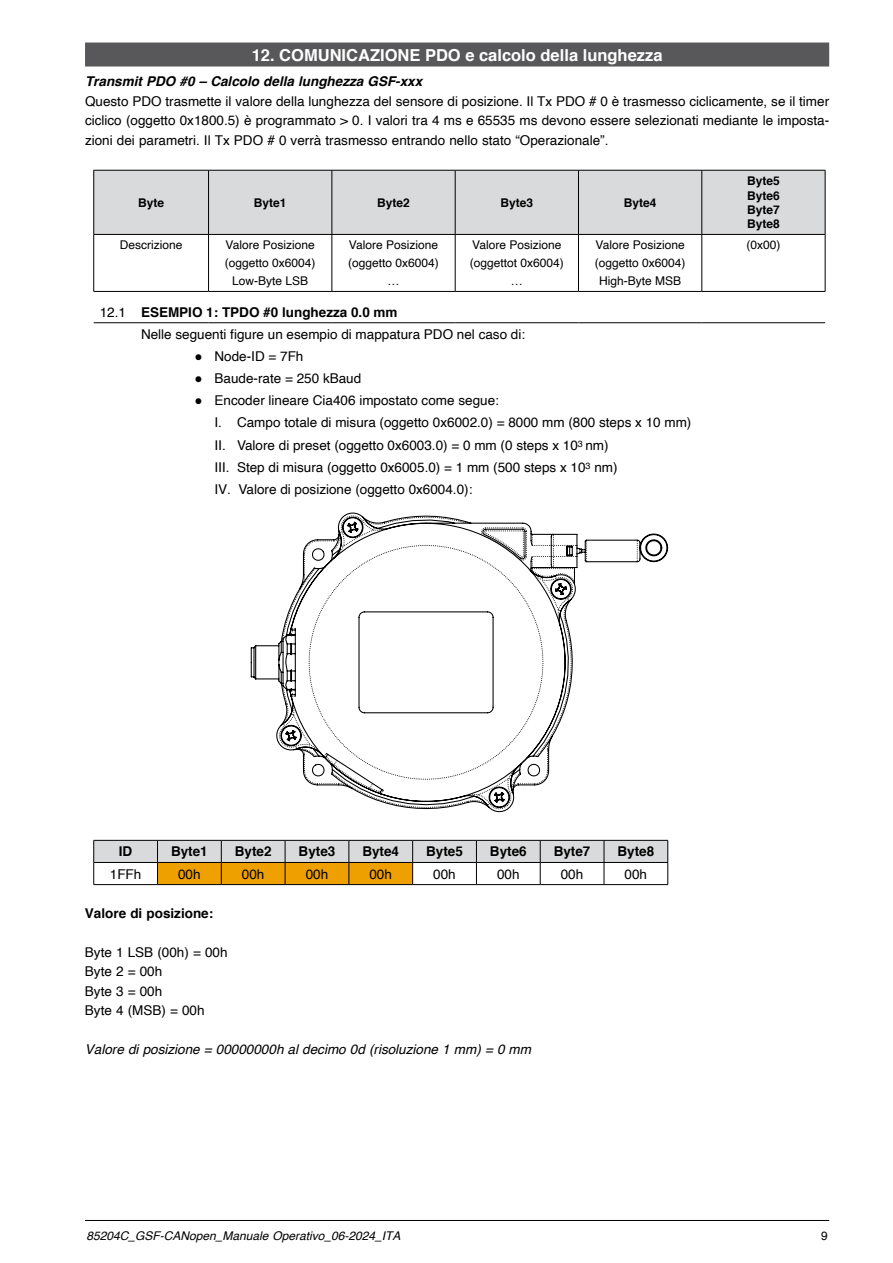
<style>
.page{position:relative;width:893px;height:1263px;background:#fff}
.page>*{position:absolute;margin:0;border:0;box-sizing:border-box;transform-origin:0 0}
.t1{font:700 16.5px "Helvetica";color:#fff}
.t2{font:13.5px/19.5px "Helvetica";color:#000}
.t3{font:700 13.5px "Helvetica";color:#000}
.t4{font:italic 13.5px "Helvetica";color:#000}
.t5{font:italic 700 13.5px "Helvetica";color:#000}
.t6{font:12px/18px "Helvetica";color:#000;text-align:center}
.t7{font:italic 12px "Helvetica";color:#000}
.t8{font:700 12px/14.4px "Helvetica";color:#000;text-align:justify}
.s1{font-weight:700}
</style>
<div class="page">
<hr style="left:85px;top:1220px;width:744px;height:1px;background:#000">
<div style="left:85px;top:43px;width:744px;height:24px;background:#58585a"></div>
<div style="left:94px;top:171px;width:731px;height:63px;background:#d9dadb"></div>
<hr style="left:94px;top:170px;width:115px;height:1px;background:#000">
<hr style="left:93px;top:170px;width:1px;height:64px;background:#000">
<hr style="left:209px;top:170px;width:123px;height:1px;background:#000">
<hr style="left:208px;top:170px;width:1px;height:64px;background:#000">
<hr style="left:332px;top:170px;width:123px;height:1px;background:#000">
<hr style="left:332px;top:170px;width:1px;height:64px;background:#000">
<hr style="left:455px;top:170px;width:123px;height:1px;background:#000">
<hr style="left:455px;top:170px;width:1px;height:64px;background:#000">
<hr style="left:578px;top:170px;width:124px;height:1px;background:#000">
<hr style="left:578px;top:170px;width:1px;height:64px;background:#000">
<hr style="left:702px;top:170px;width:123px;height:1px;background:#000">
<hr style="left:702px;top:170px;width:1px;height:64px;background:#000">
<hr style="left:825px;top:170px;width:1px;height:64px;background:#000">
<hr style="left:94px;top:234px;width:115px;height:1px;background:#000">
<hr style="left:209px;top:234px;width:123px;height:1px;background:#000">
<hr style="left:332px;top:234px;width:123px;height:1px;background:#000">
<hr style="left:455px;top:234px;width:123px;height:1px;background:#000">
<hr style="left:578px;top:234px;width:124px;height:1px;background:#000">
<hr style="left:702px;top:234px;width:123px;height:1px;background:#000">
<hr style="left:93px;top:235px;width:1px;height:56px;background:#000">
<hr style="left:208px;top:235px;width:1px;height:56px;background:#000">
<hr style="left:332px;top:235px;width:1px;height:56px;background:#000">
<hr style="left:455px;top:235px;width:1px;height:56px;background:#000">
<hr style="left:578px;top:235px;width:1px;height:56px;background:#000">
<hr style="left:702px;top:235px;width:1px;height:56px;background:#000">
<hr style="left:825px;top:235px;width:1px;height:56px;background:#000">
<hr style="left:94px;top:291px;width:115px;height:1px;background:#000">
<hr style="left:209px;top:291px;width:123px;height:1px;background:#000">
<hr style="left:332px;top:291px;width:123px;height:1px;background:#000">
<hr style="left:455px;top:291px;width:123px;height:1px;background:#000">
<hr style="left:578px;top:291px;width:124px;height:1px;background:#000">
<hr style="left:702px;top:291px;width:123px;height:1px;background:#000">
<hr style="left:94px;top:322px;width:115px;height:1px;background:#000">
<hr style="left:209px;top:322px;width:123px;height:1px;background:#000">
<hr style="left:332px;top:322px;width:123px;height:1px;background:#000">
<hr style="left:455px;top:322px;width:123px;height:1px;background:#000">
<hr style="left:578px;top:322px;width:124px;height:1px;background:#000">
<hr style="left:702px;top:322px;width:123px;height:1px;background:#000">
<svg style="left:251px;top:512px;width:417px;height:300px"></svg>
<svg style="left:637px;top:540px;width:1px;height:22px"></svg>
<svg style="left:279px;top:515px;width:308px;height:294px"></svg>
<svg style="left:93px;top:840px;width:575px;height:44px"></svg>
<hr style="left:94px;top:884px;width:64px;height:1px;background:#000">
<hr style="left:158px;top:884px;width:63px;height:1px;background:#000">
<hr style="left:221px;top:884px;width:64px;height:1px;background:#000">
<hr style="left:285px;top:884px;width:64px;height:1px;background:#000">
<hr style="left:349px;top:884px;width:64px;height:1px;background:#000">
<hr style="left:413px;top:884px;width:63px;height:1px;background:#000">
<hr style="left:476px;top:884px;width:64px;height:1px;background:#000">
<hr style="left:540px;top:884px;width:64px;height:1px;background:#000">
<hr style="left:604px;top:884px;width:64px;height:1px;background:#000">
<p class="t1" style="left:252px;top:42px;width:412px">12. COMUNICAZIONE PDO e calcolo della lunghezza</p>
<p class="t5" style="left:85px;top:73px;width:339px">Transmit PDO #0 – Calcolo della lunghezza GSF-xxx</p>
<p class="t2" style="left:85px;top:91px;width:746px;text-align:justify">Questo PDO trasmette il valore della lunghezza del sensore di posizione. Il Tx PDO # 0 è trasmesso ciclicamente, se il timer ciclico (oggetto 0x1800.5) è programmato &gt; 0. I valori tra 4 ms e 65535 ms devono essere selezionati mediante le imposta&shy;zioni dei parametri. Il Tx PDO # 0 verrà trasmesso entrando nello stato “Operazionale”.</p>
<p class="t8" style="left:138px;top:196px;width:28px">Byte</p>
<p class="t8" style="left:254px;top:196px;width:34px">Byte1</p>
<p class="t8" style="left:377px;top:196px;width:34px">Byte2</p>
<p class="t8" style="left:500px;top:196px;width:34px">Byte3</p>
<p class="t8" style="left:624px;top:196px;width:34px">Byte4</p>
<p class="t8" style="left:747px;top:174px;width:34px">Byte5<br>Byte6<br>Byte7<br>Byte8</p>
<p class="t6" style="left:120px;top:237px;width:64px">Descrizione</p>
<p class="t6" style="left:225px;top:237px;width:92px">Valore Posizione (oggetto 0x6004)<br>Low-Byte LSB</p>
<p class="t6" style="left:348px;top:237px;width:92px">Valore Posizione (oggetto 0x6004) …</p>
<p class="t6" style="left:470px;top:237px;width:96px">Valore Posizione (oggettot 0x6004) …</p>
<p class="t6" style="left:595px;top:237px;width:92px">Valore Posizione (oggetto 0x6004)<br>High-Byte MSB</p>
<p class="t6" style="left:746px;top:237px;width:36px">(0x00)</p>
<p class="t2" style="left:141px;top:301px;width:386px;line-height:22.2px;text-indent:-41px">12.1 <span class="s1">ESEMPIO 1: TPDO #0 lunghezza 0.0 mm<br></span>Nelle seguenti figure un esempio di mappatura PDO nel caso di:</p>
<p class="t2" style="left:194px;top:347px;width:111px"><span class="s1">●</span> Node-ID = 7Fh</p>
<p class="t2" style="left:194px;top:369px;width:168px"><span class="s1">●</span> Baude-rate = 250 kBaud</p>
<p class="t2" style="left:215px;top:390px;width:478px;line-height:22px;text-indent:-20px"><span class="s1">●</span> Encoder lineare Cia406 impostato come segue:<br>Ⅰ. Campo totale di misura (oggetto 0x6002.0) = 8000 mm (800 steps x 10 mm)<br>Ⅱ. Valore di preset (oggetto 0x6003.0) = 0 mm (0 steps x 10<sup>3</sup> nm)<br>Ⅲ. Step di misura (oggetto 0x6005.0) = 1 mm (500 steps x 10<sup>3</sup> nm)<br>Ⅳ. Valore di posizione (oggetto 0x6004.0):</p>
<p class="t3" style="left:119px;top:841px;width:15px">ID</p>
<p class="t3" style="left:171px;top:841px;width:38px">Byte1</p>
<p class="t3" style="left:235px;top:841px;width:38px">Byte2</p>
<p class="t3" style="left:299px;top:841px;width:38px">Byte3</p>
<p class="t3" style="left:362px;top:841px;width:38px">Byte4</p>
<p class="t3" style="left:426px;top:841px;width:38px">Byte5</p>
<p class="t3" style="left:490px;top:841px;width:38px">Byte6</p>
<p class="t3" style="left:554px;top:841px;width:38px">Byte7</p>
<p class="t3" style="left:617px;top:841px;width:38px">Byte8</p>
<p class="t2" style="left:110px;top:864px;width:33px">1FFh</p>
<p class="t2" style="left:178px;top:864px;width:24px">00h</p>
<p class="t2" style="left:242px;top:864px;width:24px">00h</p>
<p class="t2" style="left:306px;top:864px;width:24px">00h</p>
<p class="t2" style="left:369px;top:864px;width:24px">00h</p>
<p class="t2" style="left:433px;top:864px;width:24px">00h</p>
<p class="t2" style="left:497px;top:864px;width:24px">00h</p>
<p class="t2" style="left:561px;top:864px;width:24px">00h</p>
<p class="t2" style="left:625px;top:864px;width:24px">00h</p>
<p class="t3" style="left:85px;top:902px;width:130px">Valore di posizione:</p>
<p class="t2" style="left:85px;top:943px;width:144px">Byte 1 LSB (00h) = 00h<br>Byte 2 = 00h<br>Byte 3 = 00h<br>Byte 4 (MSB) = 00h</p>
<p class="t4" style="left:85px;top:1039px;width:448px">Valore di posizione = 00000000h al decimo 0d (risoluzione 1 mm) = 0 mm</p>
<p class="t7" style="left:87px;top:1226px;width:315px">85204C_GSF-CANopen_Manuale Operativo_06-2024_ITA</p>
<p class="t6" style="left:821px;top:1227px;width:8px">9</p>
</div>
